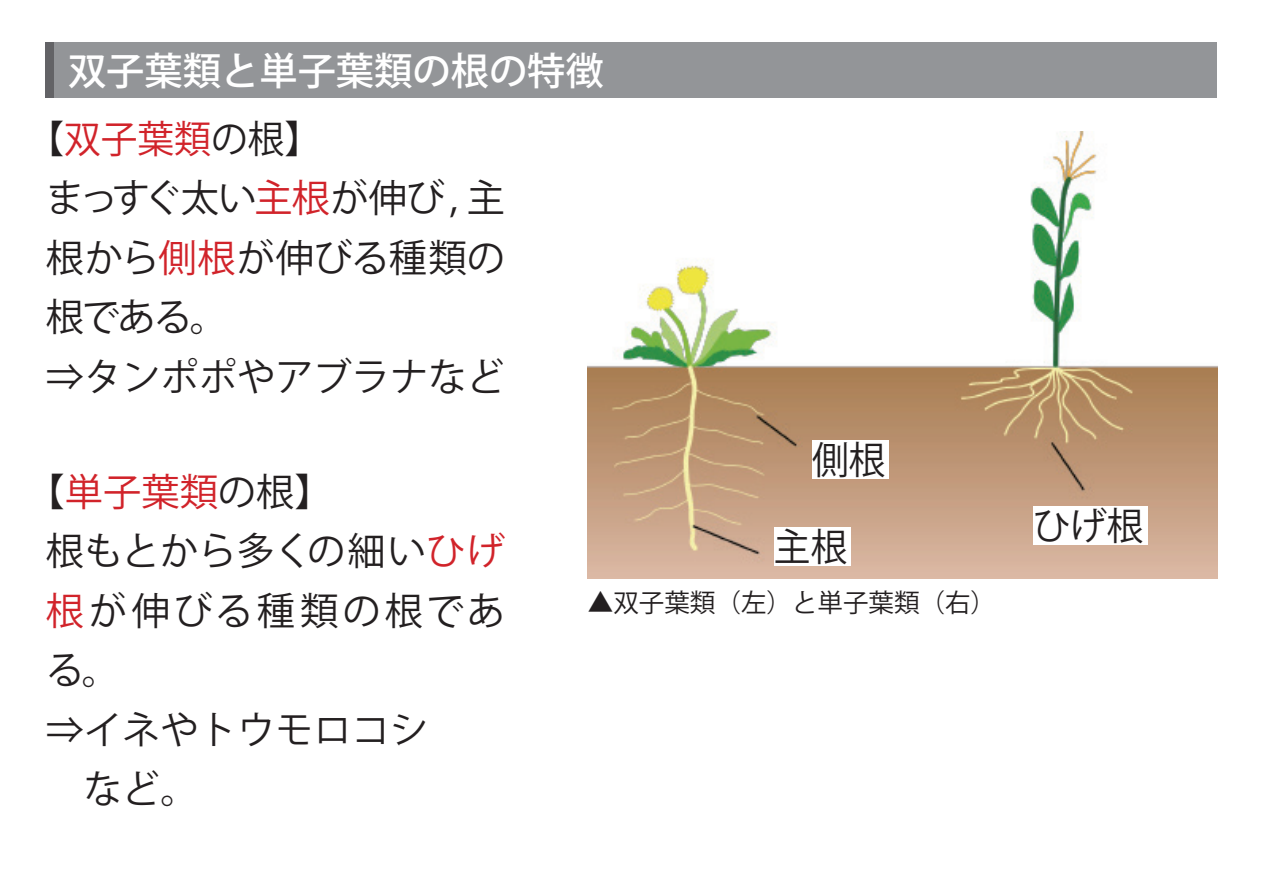
<style>
.page{position:relative;width:1263px;height:893px;background:#fff}
.page>*{position:absolute;margin:0;border:0;box-sizing:border-box;transform-origin:0 0}
.t1{font:38.25px/59.6px "Koz Go Pr 6 N";color:#231f20;scale:.96 1}
.t2{font:38.25px/59.6px "Koz Go Pr 6 N";color:#231f20}
.t3{font:500 38.25px "Koz Go Pr 6 N";color:#fff}
.t4{font:25.5px "Koz Go Pr 6 N";color:#231f20}
.s1{color:#d1232a}
</style>
<div class="page">
<div style="left:46px;top:43px;width:1171px;height:55px;background:#939598"></div>
<div style="left:46px;top:43px;width:8px;height:55px;background:#636366"></div>
<img style="left:588px;top:132px;width:629px;height:446px">
<div style="left:1033px;top:506px;width:115px;height:38px;background:#fff"></div>
<div style="left:774px;top:527px;width:76px;height:39px;background:#fff"></div>
<div style="left:812px;top:440px;width:77px;height:38px;background:#fff"></div>
<p class="t3" style="left:68px;top:49px;width:537px">双子葉類と単子葉類の根の特徴</p>
<p class="t1" style="left:46px;top:110px;width:480px;text-indent:-18px">【<span class="s1">双子葉類</span>の根】<br>まっすぐ太い<span class="s1">主根</span>が伸び , 主根から<span class="s1">側根</span>が伸びる種類の根である。<br>⇒タンポポやアブラナなど</p>
<p class="t2" style="left:46px;top:463px;width:461px;text-indent:-19px">【<span class="s1">単子葉類</span>の根】<br>根もとから多くの細い<span class="s1">ひげ根</span>が伸びる種類の根である。<br>⇒イネやトウモロコシ<br>　など。</p>
<p class="t1" style="left:812px;top:431px;width:78px">側根</p>
<p class="t1" style="left:774px;top:518px;width:78px">主根</p>
<p class="t4" style="left:588px;top:589px;width:410px">▲双子葉類（左）と単子葉類（右）</p>
<p class="t1" style="left:1033px;top:497px;width:116px">ひげ根</p>
</div>
